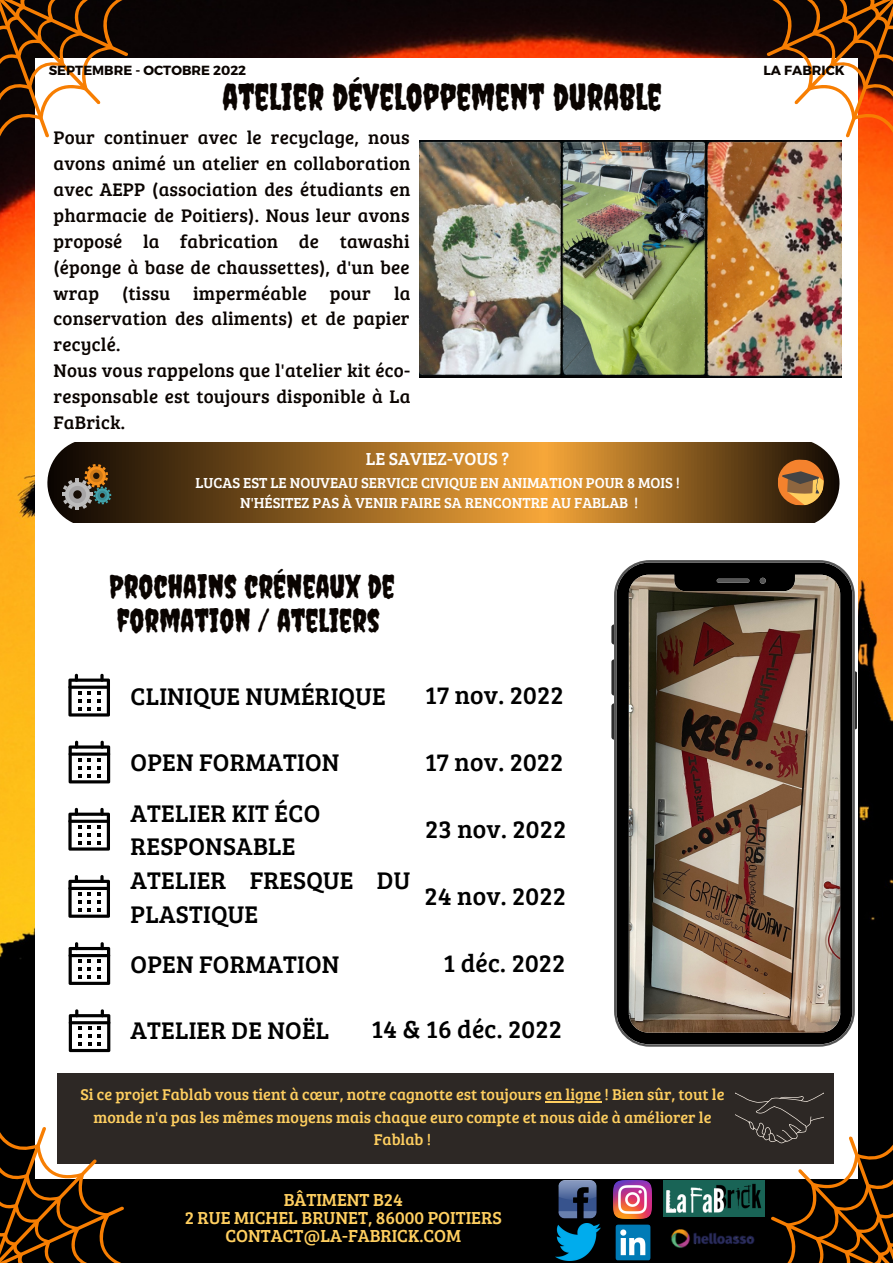
<style>
.page{position:relative;width:893px;height:1264px;background:#fff}
.page>*{position:absolute;margin:0;border:0;box-sizing:border-box;transform-origin:0 0}
.t1{font:36.45px "Creepster";color:#0a0401}
.t2{font:32.25px/33.8px "Creepster";color:#0a0401}
.t3{font:25.5px "Bree Serif";letter-spacing:.01em;color:#000}
.t4{font:24.9px/33.8px "Bree Serif";letter-spacing:.01em;color:#000}
.t5{font:18.9px/25.8px "Bree Serif";letter-spacing:.01em;color:#0a0401}
.t6{font:18px/18px "Bree Serif";color:#ffcf60;text-align:center}
.t7{font:18px "Bree Serif";color:#fff}
.t8{font:16.05px/22.5px "Bree Serif";color:#ffcf60;text-align:center}
.t9{font:15px/20.2px "Bree Serif";color:#fff;text-align:center}
.t10{font:700 13.2px "Montserrat";color:#0a0401}
</style>
<div class="page">
<img style="left:0;top:0;width:892px;height:1262px">
<div style="left:35px;top:59px;width:822px;height:1119px;background:#fff"></div>
<img style="left:664px;top:1179px;width:71px;height:37px">
<img style="left:544px;top:1179px;width:107px;height:39px">
<img style="left:601px;top:1224px;width:63px;height:36px">
<img style="left:667px;top:1218px;width:68px;height:41px">
<img style="left:556px;top:1222px;width:44px;height:37px">
<div style="left:58px;top:1072px;width:776px;height:91px;background:#2d2825"></div>
<hr style="left:545px;top:1101px;width:56px;height:1px;background:#ffcf60">
<svg style="left:47px;top:443px;width:793px;height:79px"></svg>
<svg style="left:62px;top:464px;width:49px;height:46px"></svg>
<svg style="left:776px;top:458px;width:48px;height:48px"></svg>
<img style="left:420px;top:140px;width:421px;height:237px">
<svg style="left:762px;top:0;width:130px;height:164px"></svg>
<svg style="left:735px;top:1092px;width:157px;height:170px"></svg>
<svg style="left:0;top:1100px;width:128px;height:162px"></svg>
<svg style="left:0;top:0;width:132px;height:164px"></svg>
<svg style="left:611px;top:624px;width:3px;height:20px"></svg>
<svg style="left:611px;top:659px;width:3px;height:36px"></svg>
<svg style="left:611px;top:703px;width:3px;height:36px"></svg>
<svg style="left:854px;top:671px;width:3px;height:58px"></svg>
<svg style="left:614px;top:560px;width:240px;height:486px"></svg>
<svg style="left:68px;top:673px;width:42px;height:43px"></svg>
<svg style="left:69px;top:740px;width:41px;height:43px"></svg>
<svg style="left:68px;top:807px;width:42px;height:43px"></svg>
<svg style="left:68px;top:875px;width:42px;height:42px"></svg>
<svg style="left:69px;top:942px;width:41px;height:42px"></svg>
<svg style="left:69px;top:1009px;width:41px;height:43px"></svg>
<p class="t10" style="left:49px;top:61px;width:199px">SEPTEMBRE - OCTOBRE 2022</p>
<h1 class="t1" style="left:222px;top:75px;width:441px">ATELIER DÉVELOPPEMENT DURABLE</h1>
<p class="t5" style="left:54px;top:124px;width:358px">Pour continuer avec le recyclage, nous avons animé un atelier en collaboration avec AEPP (association des étudiants en pharmacie de Poitiers). Nous leur avons proposé la fabrication de tawashi (éponge à base de chaussettes), d'un bee wrap (tissu imperméable pour la conservation des aliments) et de papier recyclé.<br>Nous vous rappelons que l'atelier kit éco&shy;responsable est toujours disponible à La FaBrick.</p>
<p class="t7" style="left:366px;top:446px;width:145px">LE SAVIEZ-VOUS ?</p>
<p class="t9" style="left:195px;top:471px;width:486px">LUCAS EST LE NOUVEAU SERVICE CIVIQUE EN ANIMATION POUR 8 MOIS !<br>N'HÉSITEZ PAS À VENIR FAIRE SA RENCONTRE AU FABLAB !</p>
<h2 class="t2" style="left:109px;top:569px;width:286px">PROCHAINS CRÉNEAUX DE<br>FORMATION / ATELIERS</h2>
<h3 class="t4" style="left:131px;top:678px;width:256px">CLINIQUE NUMÉRIQUE</h3>
<h3 class="t3" style="left:425px;top:676px;width:140px">17 nov. 2022</h3>
<h3 class="t4" style="left:131px;top:744px;width:210px">OPEN FORMATION</h3>
<h3 class="t4" style="left:131px;top:794px;width:191px">ATELIER KIT ÉCO<br>RESPONSABLE</h3>
<h3 class="t4" style="left:131px;top:862px;width:281px">ATELIER FRESQUE DU<br>PLASTIQUE</h3>
<h3 class="t3" style="left:425px;top:743px;width:140px">17 nov. 2022</h3>
<h3 class="t3" style="left:425px;top:810px;width:142px">23 nov. 2022</h3>
<h3 class="t3" style="left:424px;top:877px;width:143px">24 nov. 2022</h3>
<h3 class="t4" style="left:131px;top:946px;width:210px">OPEN FORMATION</h3>
<h3 class="t3" style="left:443px;top:944px;width:123px">1 déc. 2022</h3>
<h3 class="t4" style="left:130px;top:1011px;width:200px">ATELIER DE NOËL</h3>
<h3 class="t3" style="left:371px;top:1010px;width:192px">14 &amp; 16 déc. 2022</h3>
<p class="t8" style="left:80px;top:1082px;width:645px">Si ce projet Fablab vous tient à cœur, notre cagnotte est toujours en ligne ! Bien sûr, tout le monde n'a pas les mêmes moyens mais chaque euro compte et nous aide à améliorer le<br>Fablab !</p>
<p class="t6" style="left:185px;top:1189px;width:318px">BÂTIMENT B24<br>2 RUE MICHEL BRUNET, 86000 POITIERS<br>CONTACT@LA-FABRICK.COM</p>
<p class="t10" style="left:763px;top:61px;width:83px">LA FABRICK</p>
</div>
